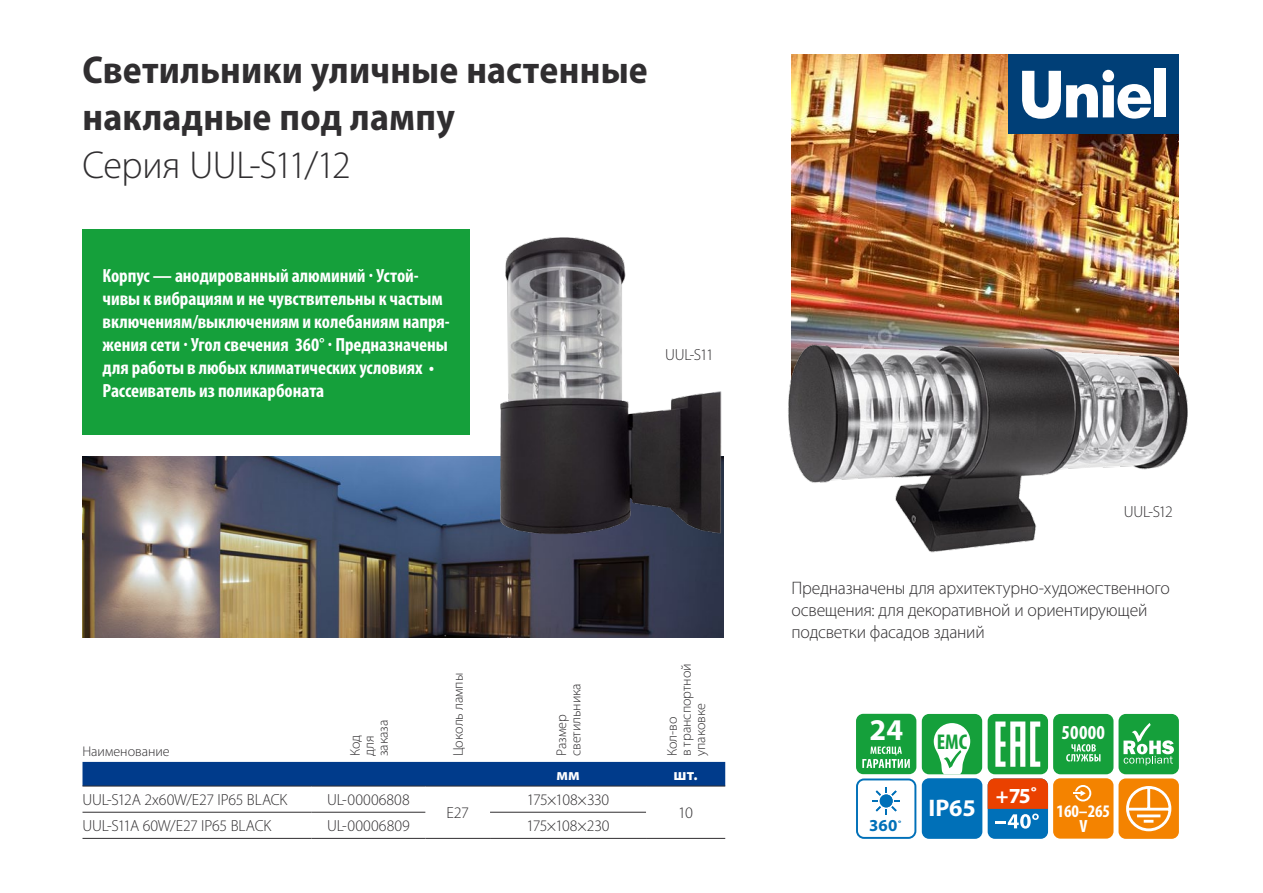
<style>
.page{position:relative;width:1263px;height:893px;background:#fff}
.page>*{position:absolute;margin:0;border:0;box-sizing:border-box;transform-origin:0 0}
.t1{font:700 semi-condensed 39px/46.8px "Myriad Pro";letter-spacing:.005em;color:#302e30}
.t2{font:300 39px "Myriad Pro";letter-spacing:-.01em;color:#302e30}
.t3{font:700 30.15px "Myriad Pro";color:#fff}
.t4{font:700 24px "Myriad Pro";color:#fff}
.t5{font:700 21.6px "Myriad Pro";color:#fff}
.t6{font:700 condensed 21.45px "Myriad Pro";color:#15a03b}
.t7{font:700 condensed 19.95px "Myriad Pro";letter-spacing:.01em;color:#fff}
.t8{font:700 condensed 19.05px/23px "Myriad Pro";letter-spacing:-.005em;color:#fff}
.t9{font:300 18.15px/21.8px "Myriad Pro";letter-spacing:-.015em;color:#302e30}
.t10{font:700 condensed 17.7px/14.7px "Myriad Pro";letter-spacing:-.005em;color:#fff;text-align:center}
.t11{font:700 16.8px "Myriad Pro";color:#0070b8}
.t12{font:300 16.05px "Myriad Pro";letter-spacing:-.01em;color:#302e30}
.t13{font:300 16.05px "Myriad Pro";letter-spacing:-.04em;color:#302e30}
.t14{font:700 16.05px "Myriad Pro";color:#fff}
.t15{font:300 14.1px/14.1px "Myriad Pro";letter-spacing:-.005em;color:#302e30}
</style>
<div class="page">
<div style="left:922px;top:778px;width:60px;height:61px;background:#0070b8;border-radius:7px"></div>
<div style="left:1053px;top:778px;width:60px;height:61px;background:#f48300;border-radius:7px"></div>
<svg style="left:1074px;top:785px;width:17px;height:16px"></svg>
<div style="left:1118px;top:714px;width:61px;height:60px;background:#15a03b;border-radius:7px"></div>
<svg style="left:1123px;top:723px;width:51px;height:42px"></svg>
<div style="left:988px;top:714px;width:60px;height:60px;background:#15a03b;border-radius:7px"></div>
<svg style="left:995px;top:721px;width:45px;height:46px"></svg>
<div style="left:1118px;top:778px;width:61px;height:61px;background:#f48300;border-radius:7px"></div>
<svg style="left:1126px;top:786px;width:46px;height:46px"></svg>
<div style="left:988px;top:778px;width:60px;height:61px;background:#0070b8;border-radius:7px"></div>
<svg style="left:988px;top:778px;width:60px;height:51px"></svg>
<div style="left:82px;top:230px;width:388px;height:205px;background:#15a03b"></div>
<div style="left:922px;top:714px;width:60px;height:60px;background:#15a03b;border-radius:7px"></div>
<svg style="left:934px;top:723px;width:36px;height:51px"></svg>
<div style="left:1053px;top:714px;width:60px;height:60px;background:#15a03b;border-radius:7px"></div>
<svg style="left:1066px;top:744px;width:34px;height:17px"></svg>
<img style="left:83px;top:456px;width:641px;height:182px">
<div style="left:856px;top:714px;width:60px;height:60px;background:#15a03b;border-radius:7px"></div>
<svg style="left:862px;top:746px;width:48px;height:22px"></svg>
<div style="left:82px;top:762px;width:643px;height:24px;background:#003b8b"></div>
<hr style="left:82px;top:786px;width:230px;height:1px;background:#302e30">
<hr style="left:312px;top:786px;width:113px;height:1px;background:#302e30">
<hr style="left:425px;top:786px;width:65px;height:1px;background:#302e30">
<hr style="left:490px;top:786px;width:156px;height:1px;background:#302e30">
<hr style="left:646px;top:786px;width:79px;height:1px;background:#302e30">
<hr style="left:82px;top:812px;width:230px;height:1px;background:#302e30">
<hr style="left:312px;top:812px;width:113px;height:1px;background:#302e30">
<hr style="left:490px;top:812px;width:156px;height:1px;background:#302e30">
<hr style="left:82px;top:838px;width:230px;height:1px;background:#302e30">
<hr style="left:312px;top:838px;width:113px;height:1px;background:#302e30">
<hr style="left:425px;top:838px;width:65px;height:1px;background:#302e30">
<hr style="left:490px;top:838px;width:156px;height:1px;background:#302e30">
<hr style="left:646px;top:838px;width:79px;height:1px;background:#302e30">
<img style="left:482px;top:237px;width:242px;height:317px">
<img style="left:791px;top:54px;width:388px;height:261px">
<img style="left:788px;top:315px;width:400px;height:238px">
<div style="left:856px;top:778px;width:60px;height:61px;border:2px solid #0070b8;border-radius:7px"></div>
<svg style="left:872px;top:787px;width:28px;height:28px"></svg>
<div style="left:1009px;top:54px;width:170px;height:79px;background:#003f77"></div>
<svg style="left:1022px;top:70px;width:129px;height:49px"></svg>
<div style="left:1154px;top:68px;width:11px;height:49px;background:#fff"></div>
<h1 class="t1" style="left:83px;top:46px;width:567px">Светильники уличные настенные накладные под лампу</h1>
<h1 class="t2" style="left:83px;top:144px;width:270px">Серия UUL-S11/12</h1>
<p class="t8" style="left:103px;top:264px;width:349px">Корпус — анодированный алюминий · Устой&shy;чивы к вибрациям и не чувствительны к частым включениям/выключениям и колебаниям напря&shy;жения сети · Угол свечения 360° · Предназначены для работы в любых климатических условиях • Рассеиватель из поликарбоната</p>
<p class="t12" style="left:665px;top:345px;width:50px">UUL-S11</p>
<p class="t15" style="left:82px;top:745px;width:89px">Наименование</p>
<p class="t15" style="left:348px;top:756px;width:38px;rotate:-90deg">Код для заказа</p>
<p class="t15" style="left:451px;top:756px;width:85px;rotate:-90deg">Цоколь лампы</p>
<p class="t15" style="left:555px;top:756px;width:75px;rotate:-90deg">Размер светильника</p>
<p class="t15" style="left:665px;top:756px;width:94px;rotate:-90deg">Кол-во<br>в транспортной упаковке</p>
<p class="t14" style="left:556px;top:764px;width:25px">мм</p>
<p class="t14" style="left:674px;top:764px;width:25px">шт.</p>
<p class="t12" style="left:82px;top:791px;width:206px">UUL-S12A 2x60W/E27 IP65 BLACK</p>
<p class="t12" style="left:327px;top:791px;width:84px">UL-00006808</p>
<p class="t12" style="left:446px;top:804px;width:24px">Е27</p>
<p class="t13" style="left:527px;top:791px;width:84px">175×108×330</p>
<p class="t12" style="left:82px;top:817px;width:190px">UUL-S11A 60W/E27 IP65 BLACK</p>
<p class="t12" style="left:327px;top:817px;width:84px">UL-00006809</p>
<p class="t12" style="left:526px;top:817px;width:85px">175×108×230</p>
<p class="t12" style="left:678px;top:804px;width:16px">10</p>
<p class="t12" style="left:1124px;top:502px;width:51px">UUL-S12</p>
<p class="t9" style="left:791px;top:577px;width:380px">Предназначены для архитектурно-художественного освещения: для декоративной и ориентирующей подсветки фасадов зданий</p>
<h2 class="t3" style="left:870px;top:710px;width:35px">24</h2>
<p class="t7" style="left:1061px;top:720px;width:45px">50000</p>
<p class="t6" style="left:937px;top:728px;width:32px">EMC</p>
<p class="t11" style="left:869px;top:815px;width:34px">360<sup>˚</sup></p>
<p class="t5" style="left:996px;top:782px;width:43px">+75˚</p>
<p class="t4" style="left:928px;top:792px;width:49px">IP65</p>
<p class="t10" style="left:1056px;top:804px;width:55px">160–265<br>V</p>
</div>
